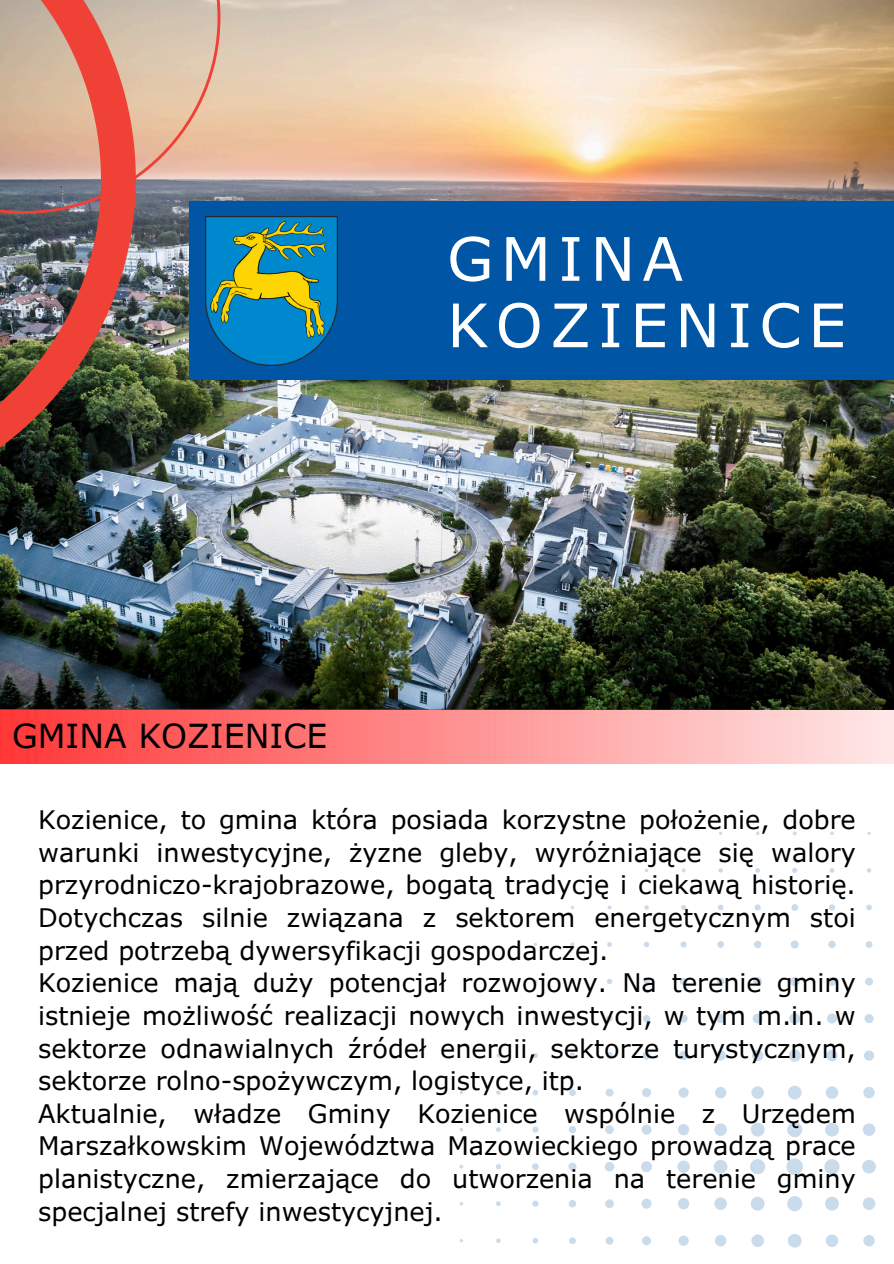
<style>
.page{position:relative;width:894px;height:1264px;background:#fff}
.page>*{position:absolute;margin:0;border:0;box-sizing:border-box;transform-origin:0 0}
.t1{font:60px/66.4px "Verdana Pro";letter-spacing:.115em;color:#fff}
.t2{font:33px "Verdana Pro";color:#000}
.t3{font:25.5px/32.7px "Verdana Pro";color:#000;text-align:justify}
</style>
<div class="page">
<img style="left:0;top:0;width:893px;height:763px">
<img style="left:0;top:214px;width:136px;height:298px">
<svg style="left:459px;top:831px;width:417px;height:417px"></svg>
<div style="left:189px;top:202px;width:704px;height:178px;background:#0055a4"></div>
<svg style="left:0;top:0;width:220px;height:214px;background:#cd9c8b"></svg>
<img style="left:206px;top:217px;width:131px;height:148px">
<h1 class="t1" style="left:447px;top:224px;width:400px">GMINA<br>KOZIENICE</h1>
<p class="t2" style="left:12px;top:715px;width:316px">GMINA KOZIENICE</p>
<p class="t3" style="left:38px;top:802px;width:818px">Kozienice, to gmina która posiada korzystne położenie, dobre warunki inwestycyjne, żyzne gleby, wyróżniające się walory przyrodniczo-krajobrazowe, bogatą tradycję i ciekawą historię.<br>Dotychczas silnie związana z sektorem energetycznym stoi przed potrzebą dywersyfikacji gospodarczej.</p>
<p class="t3" style="left:38px;top:965px;width:818px">Kozienice mają duży potencjał rozwojowy. Na terenie gminy istnieje możliwość realizacji nowych inwestycji, w tym m.in. w sektorze odnawialnych źródeł energii, sektorze turystycznym, sektorze rolno-spożywczym, logistyce, itp.</p>
<p class="t3" style="left:38px;top:1096px;width:818px">Aktualnie, władze Gminy Kozienice wspólnie z Urzędem Marszałkowskim Województwa Mazowieckiego prowadzą prace planistyczne, zmierzające do utworzenia na terenie gminy specjalnej strefy inwestycyjnej.</p>
</div>
